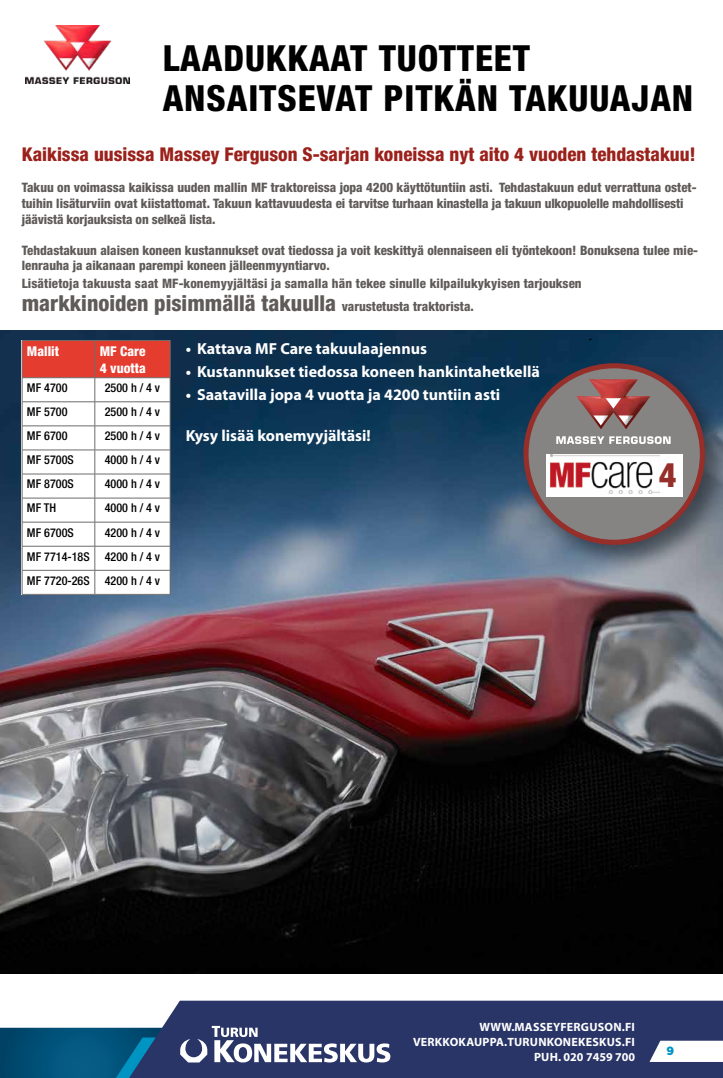
<style>
.page{position:relative;width:723px;height:1078px;background:#fff}
.page>*{position:absolute;margin:0;border:0;box-sizing:border-box;transform-origin:0 0}
.t1{font:800 condensed 36px/40px "Helvetica Neue";letter-spacing:.025em;color:#000}
.t2{font:800 condensed 34.1px "Helvetica Neue";color:#962e2a}
.t3{font:800 condensed 22px "Helvetica Neue";color:#5f5b58}
.t4{font:800 condensed 19px "Helvetica Neue";color:#9b211b}
.t5{font:700 16px "Myriad Pro";color:#fff}
.t6{font:800 condensed 13.5px/16.2px "Helvetica Neue";color:#fff}
.t7{font:800 condensed 13px/15.6px "Helvetica Neue";color:#5f5b58}
.t8{font:500 condensed 12.1px/24.1px "Helvetica Neue";color:#000;text-align:justify}
.t9{font:700 12px/15px "Myriad Pro";letter-spacing:.02em;color:#fff;text-align:right}
.t10{font:12px "Chunk Five";color:#0094c3}
.s1{font-size:13px}
</style>
<div class="page">
<img style="left:0;top:330px;width:723px;height:642px">
<div style="left:164px;top:1000px;width:559px;height:77px;background:#293467"></div>
<svg style="left:649px;top:1040px;width:74px;height:21px"></svg>
<svg style="left:0;top:1025px;width:390px;height:52px"></svg>
<img style="left:26px;top:25px;width:104px;height:59px">
<svg style="left:22px;top:340px;width:149px;height:254px"></svg>
<hr style="left:22px;top:594px;width:73px;height:1px;background:#6e6c69">
<hr style="left:95px;top:594px;width:75px;height:1px;background:#6e6c69">
<svg style="left:588px;top:338px;width:5px;height:3px"></svg>
<div style="left:519px;top:359px;width:204px;height:212px;background:#000;opacity:.4"></div>
<div style="left:526px;top:366px;width:176px;height:176px;background:#868483;border-radius:50%"></div>
<div style="left:523px;top:363px;width:182px;height:181px;border:5px solid #962e2a;border-radius:50%"></div>
<svg style="left:556px;top:436px;width:114px;height:8px"></svg>
<svg style="left:577px;top:379px;width:73px;height:50px"></svg>
<div style="left:546px;top:453px;width:136px;height:43px;background:#fff"></div>
<img style="left:551px;top:454px;width:108px;height:40px">
<h1 class="t1" style="left:163px;top:38px;width:532px">LAADUKKAAT TUOTTEET<br>ANSAITSEVAT PITKÄN TAKUUAJAN</h1>
<h3 class="t4" style="left:22px;top:143px;width:676px">Kaikissa uusissa Massey Ferguson S-sarjan koneissa nyt aito 4 vuoden tehdastakuu!</h3>
<p class="t7" style="left:22px;top:180px;width:676px">Takuu on voimassa kaikissa uuden mallin MF traktoreissa jopa 4200 käyttötuntiin asti. Tehdastakuun edut verrattuna ostet&shy;tuihin lisäturviin ovat kiistattomat. Takuun kattavuudesta ei tarvitse turhaan kinastella ja takuun ulkopuolelle mahdollisesti jäävistä korjauksista on selkeä lista.</p>
<p class="t7" style="left:22px;top:242px;width:678px">Tehdastakuun alaisen koneen kustannukset ovat tiedossa ja voit keskittyä olennaiseen eli työntekoon! Bonuksena tulee mie&shy;lenrauha ja aikanaan parempi koneen jälleenmyyntiarvo.</p>
<p class="t7" style="left:22px;top:276px;width:561px">Lisätietoja takuusta saat MF-konemyyjältäsi ja samalla hän tekee sinulle kilpailukykyisen tarjouksen</p>
<h3 class="t3" style="left:22px;top:290px;width:454px">markkinoiden pisimmällä takuulla <span class="s1">varustetusta traktorista.</span></h3>
<p class="t6" style="left:27px;top:343px;width:34px">Mallit</p>
<p class="t6" style="left:100px;top:343px;width:48px">MF Care<br>4 vuotta</p>
<p class="t8" style="left:27px;top:375px;width:42px">MF 4700</p>
<p class="t8" style="left:105px;top:375px;width:57px">2500 h / 4 v</p>
<p class="t8" style="left:27px;top:399px;width:42px">MF 5700</p>
<p class="t8" style="left:105px;top:399px;width:57px">2500 h / 4 v</p>
<p class="t8" style="left:27px;top:423px;width:42px">MF 6700</p>
<p class="t8" style="left:105px;top:423px;width:57px">2500 h / 4 v</p>
<p class="t8" style="left:27px;top:447px;width:48px">MF 5700S</p>
<p class="t8" style="left:105px;top:447px;width:57px">4000 h / 4 v</p>
<p class="t8" style="left:27px;top:471px;width:48px">MF 8700S</p>
<p class="t8" style="left:105px;top:471px;width:57px">4000 h / 4 v</p>
<p class="t8" style="left:27px;top:496px;width:31px">MF TH</p>
<p class="t8" style="left:105px;top:496px;width:57px">4000 h / 4 v</p>
<p class="t8" style="left:27px;top:520px;width:48px">MF 6700S</p>
<p class="t8" style="left:27px;top:520px;width:135px;text-indent:78px">4200 h / 4 v MF 7714-18S 4200 h / 4 v MF 7720-26S 4200 h / 4 v</p>
<p class="t5" style="left:186px;top:338px;width:243px">• Kattava MF Care takuulaajennus</p>
<p class="t5" style="left:186px;top:361px;width:356px">• Kustannukset tiedossa koneen hankintahetkellä</p>
<p class="t5" style="left:186px;top:384px;width:316px">• Saatavilla jopa 4 vuotta ja 4200 tuntiin asti</p>
<p class="t5" style="left:186px;top:424px;width:187px">Kysy lisää konemyyjältäsi!</p>
<h2 class="t2" style="left:659px;top:453px;width:19px">4</h2>
<p class="t9" style="left:413px;top:1019px;width:224px">WWW.MASSEYFERGUSON.FI<br>VERKKOKAUPPA.TURUNKONEKESKUS.FI<br>PUH. 020 7459 700</p>
<p class="t10" style="left:667px;top:1043px;width:9px">9</p>
</div>
